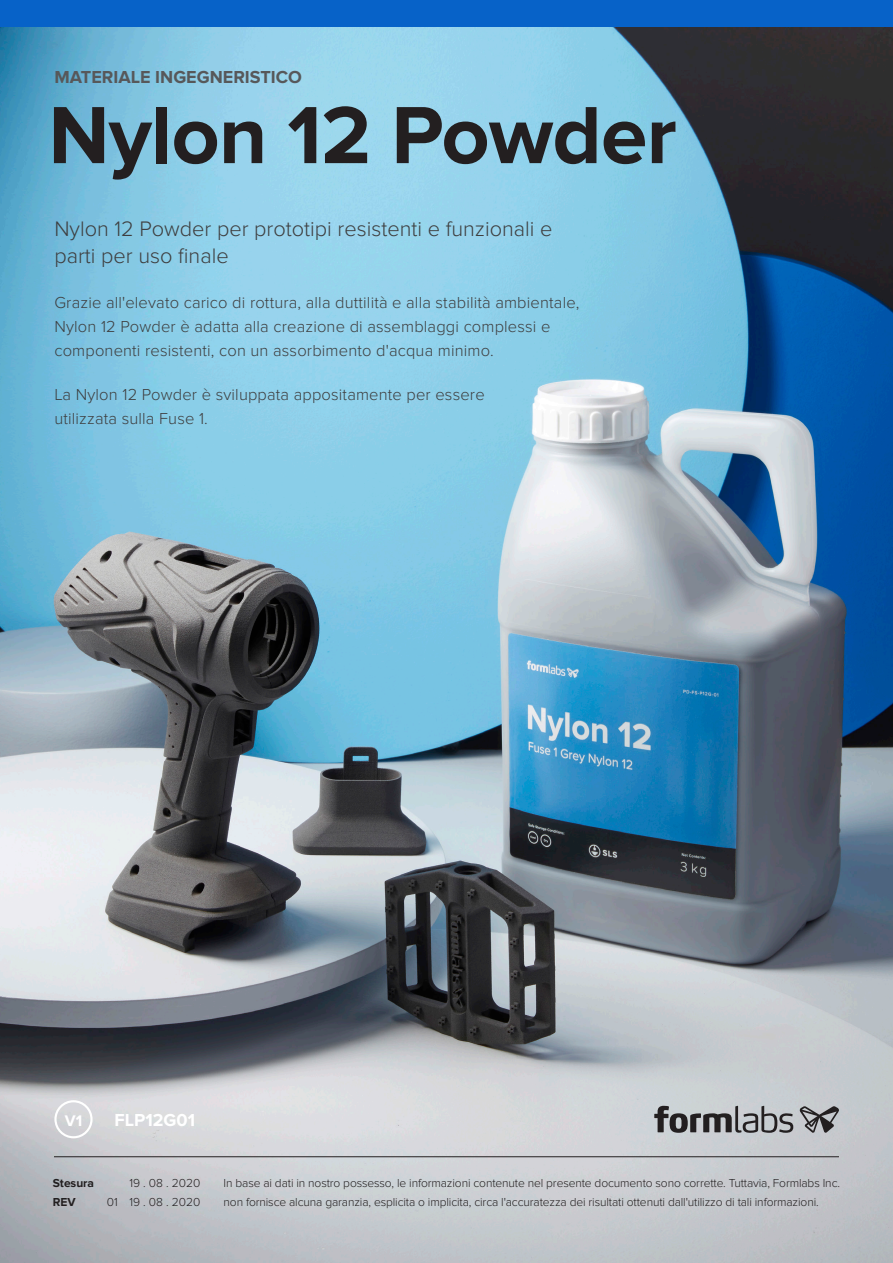
<style>
.page{position:relative;width:893px;height:1263px;background:#fff}
.page>*{position:absolute;margin:0;border:0;box-sizing:border-box;transform-origin:0 0}
.t1{font:700 84px "Proxima Nova";letter-spacing:-.01em;color:#231f20}
.t2{font:300 21.75px/27px "Proxima Nova";color:#3e3e3f}
.t3{font:700 18px "Proxima Nova";color:#57585a}
.t4{font:700 18px "Proxima Nova";color:#fff}
.t5{font:300 16.5px/24px "Proxima Nova";letter-spacing:.01em;color:#3e3e3f}
.t6{font:700 15.9px "Proxima Nova";color:#fff}
.t7{font:300 12px/19.5px "Proxima Nova";letter-spacing:-.01em;color:#231f20}
.t8{font:700 12px "Proxima Nova";color:#231f20}
</style>
<div class="page">
<img style="left:0;top:27px;width:893px;height:1236px">
<hr style="left:54px;top:1156px;width:785px;height:1px;background:#231f20">
<svg style="left:54px;top:1100px;width:39px;height:38px"></svg>
<svg style="left:654px;top:1106px;width:139px;height:27px;background:#898a8d"></svg>
<svg style="left:799px;top:1106px;width:40px;height:27px"></svg>
<div style="left:0;top:0;width:893px;height:27px;background:#0762c8"></div>
<p class="t3" style="left:54px;top:67px;width:249px">MATERIALE INGEGNERISTICO</p>
<p class="t1" style="left:48px;top:87px;width:630px">Nylon 12 Powder</p>
<p class="t2" style="left:54px;top:216px;width:500px">Nylon 12 Powder per prototipi resistenti e funzionali e parti per uso finale</p>
<p class="t5" style="left:54px;top:290px;width:526px">Grazie all'elevato carico di rottura, alla duttilità e alla stabilità ambientale,<br>Nylon 12 Powder è adatta alla creazione di assemblaggi complessi e componenti resistenti, con un assorbimento d'acqua minimo.</p>
<p class="t5" style="left:54px;top:382px;width:432px">La Nylon 12 Powder è sviluppata appositamente per essere utilizzata sulla Fuse 1.</p>
<p class="t6" style="left:65px;top:1111px;width:19px">V1</p>
<p class="t4" style="left:114px;top:1110px;width:82px">FLP12G01</p>
<p class="t8" style="left:53px;top:1176px;width:43px">Stesura</p>
<p class="t7" style="left:129px;top:1173px;width:73px">19 . 08 . 2020</p>
<p class="t8" style="left:53px;top:1195px;width:24px">REV</p>
<p class="t7" style="left:107px;top:1192px;width:95px">01 19 . 08 . 2020</p>
<p class="t7" style="left:224px;top:1173px;width:618px">In base ai dati in nostro possesso, le informazioni contenute nel presente documento sono corrette. Tuttavia, Formlabs Inc. non fornisce alcuna garanzia, esplicita o implicita, circa l'accuratezza dei risultati ottenuti dall'utilizzo di tali informazioni.</p>
</div>
